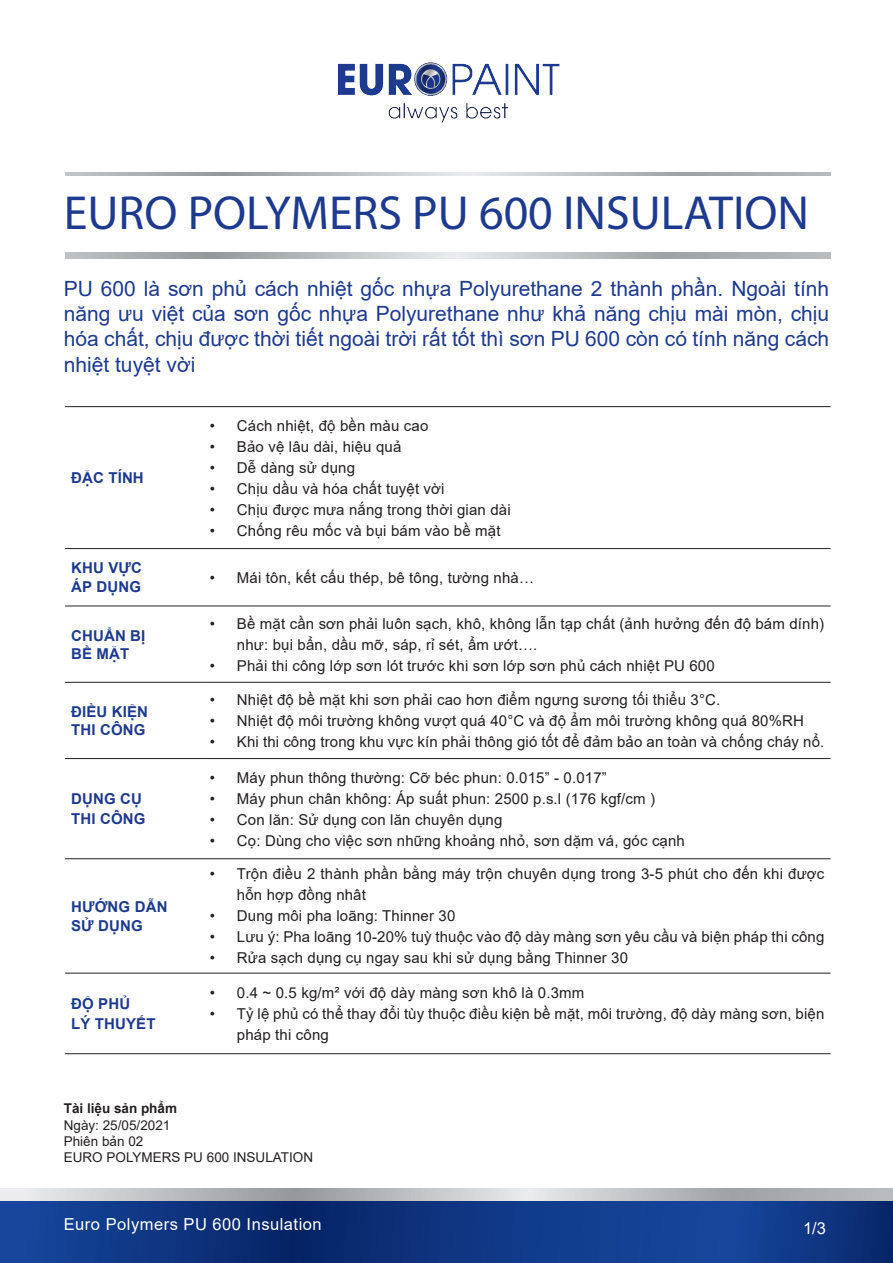
<style>
.page{position:relative;width:893px;height:1263px;background:#fff}
.page>*{position:absolute;margin:0;border:0;box-sizing:border-box;transform-origin:0 0}
.t1{font:48px "Myriad Pro";color:#1d3a8f}
.t2{font:21px/25.2px "Arial";color:#1d3a8f;text-align:justify}
.t3{font:16.5px "Arial";letter-spacing:.03em;color:#fff}
.t4{font:15px/21px "Arial";letter-spacing:.01em;color:#231f20}
.t5{font:700 15px "Arial";letter-spacing:.01em;color:#1d3a8f}
.t6{font:13.5px "Arial";color:#231f20}
.t7{font:700 13.5px "Arial";color:#231f20}
</style>
<div class="page">
<svg style="left:0;top:1200px;width:893px;height:63px;background:#123985"></svg>
<svg style="left:0;top:1188px;width:893px;height:12px;background:#bebfc2"></svg>
<hr style="left:65px;top:406px;width:139px;height:1px;background:#231f20">
<hr style="left:204px;top:406px;width:626px;height:1px;background:#231f20">
<hr style="left:65px;top:548px;width:139px;height:1px;background:#231f20">
<hr style="left:204px;top:548px;width:626px;height:1px;background:#231f20">
<hr style="left:65px;top:606px;width:139px;height:1px;background:#231f20">
<hr style="left:204px;top:606px;width:626px;height:1px;background:#231f20">
<hr style="left:65px;top:682px;width:139px;height:1px;background:#231f20">
<hr style="left:204px;top:682px;width:626px;height:1px;background:#231f20">
<hr style="left:65px;top:758px;width:139px;height:1px;background:#231f20">
<hr style="left:204px;top:758px;width:626px;height:1px;background:#231f20">
<hr style="left:65px;top:858px;width:139px;height:1px;background:#231f20">
<hr style="left:204px;top:858px;width:626px;height:1px;background:#231f20">
<hr style="left:65px;top:973px;width:139px;height:1px;background:#231f20">
<hr style="left:204px;top:973px;width:626px;height:1px;background:#231f20">
<hr style="left:65px;top:1053px;width:139px;height:1px;background:#231f20">
<hr style="left:204px;top:1053px;width:626px;height:1px;background:#231f20">
<img style="left:338px;top:62px;width:222px;height:61px">
<svg style="left:65px;top:252px;width:765px;height:6px;background:#b9babd"></svg>
<svg style="left:65px;top:172px;width:765px;height:4px;background:#b9babd"></svg>
<p class="t1" style="left:64px;top:184px;width:747px">EURO POLYMERS PU 600 INSULATION</p>
<p class="t2" style="left:64px;top:276px;width:767px">PU 600 là sơn phủ cách nhiệt gốc nhựa Polyurethane 2 thành phần. Ngoài tính năng ưu việt của sơn gốc nhựa Polyurethane như khả năng chịu mài mòn, chịu hóa chất, chịu được thời tiết ngoài trời rất tốt thì sơn PU 600 còn có tính năng cách nhiệt tuyệt vời</p>
<p class="t5" style="left:71px;top:467px;width:74px">ĐẶC TÍNH</p>
<p class="t5" style="left:71px;top:557px;width:72px">KHU VỰC</p>
<p class="t5" style="left:71px;top:577px;width:72px">ÁP DỤNG</p>
<p class="t5" style="left:71px;top:625px;width:76px">CHUẨN BỊ</p>
<p class="t5" style="left:71px;top:643px;width:60px">BỀ MẶT</p>
<p class="t5" style="left:71px;top:701px;width:79px">ĐIỀU KIỆN</p>
<p class="t5" style="left:71px;top:719px;width:76px">THI CÔNG</p>
<p class="t5" style="left:71px;top:788px;width:72px">DỤNG CỤ</p>
<p class="t5" style="left:71px;top:808px;width:76px">THI CÔNG</p>
<p class="t5" style="left:71px;top:896px;width:98px">HƯỚNG DẪN</p>
<p class="t5" style="left:71px;top:915px;width:73px">SỬ DỤNG</p>
<p class="t5" style="left:71px;top:993px;width:61px">ĐỘ PHỦ</p>
<p class="t5" style="left:71px;top:1013px;width:86px">LÝ THUYẾT</p>
<p class="t4" style="left:210px;top:415px;width:220px">• Cách nhiệt, độ bền màu cao</p>
<p class="t4" style="left:210px;top:436px;width:193px">• Bảo vệ lâu dài, hiệu quả</p>
<p class="t4" style="left:210px;top:457px;width:147px">• Dễ dàng sử dụng</p>
<p class="t4" style="left:210px;top:478px;width:236px">• Chịu dầu và hóa chất tuyệt vời</p>
<p class="t4" style="left:210px;top:499px;width:302px">• Chịu được mưa nắng trong thời gian dài</p>
<p class="t4" style="left:210px;top:520px;width:292px">• Chống rêu mốc và bụi bám vào bề mặt</p>
<p class="t4" style="left:210px;top:567px;width:326px">• Mái tôn, kết cấu thép, bê tông, tường nhà…</p>
<p class="t4" style="left:237px;top:613px;width:589px;text-indent:-27px">• Bề mặt cần sơn phải luôn sạch, khô, không lẫn tạp chất (ảnh hưởng đến độ bám dính) như: bụi bẩn, dầu mỡ, sáp, rỉ sét, ẩm ướt….</p>
<p class="t4" style="left:210px;top:655px;width:506px">• Phải thi công lớp sơn lót trước khi sơn lớp sơn phủ cách nhiệt PU 600</p>
<p class="t4" style="left:210px;top:689px;width:512px">• Nhiệt độ bề mặt khi sơn phải cao hơn điểm ngưng sương tối thiểu 3°C.</p>
<p class="t4" style="left:210px;top:710px;width:595px">• Nhiệt độ môi trường không vượt quá 40°C và độ ẩm môi trường không quá 80%RH</p>
<p class="t4" style="left:210px;top:731px;width:616px">• Khi thi công trong khu vực kín phải thông gió tốt để đảm bảo an toàn và chống cháy nổ.</p>
<p class="t4" style="left:210px;top:767px;width:398px">• Máy phun thông thường: Cỡ béc phun: 0.015” - 0.017”</p>
<p class="t4" style="left:210px;top:788px;width:447px">• Máy phun chân không: Áp suất phun: 2500 p.s.l (176 kgf/cm )</p>
<p class="t4" style="left:210px;top:809px;width:294px">• Con lăn: Sử dụng con lăn chuyên dụng</p>
<p class="t4" style="left:210px;top:830px;width:476px">• Cọ: Dùng cho việc sơn những khoảng nhỏ, sơn dặm vá, góc cạnh</p>
<p class="t4" style="left:237px;top:863px;width:589px;text-indent:-27px">• Trộn điều 2 thành phần bằng máy trộn chuyên dụng trong 3-5 phút cho đến khi được hỗn hợp đồng nhât</p>
<p class="t4" style="left:210px;top:905px;width:247px">• Dung môi pha loãng: Thinner 30</p>
<p class="t4" style="left:210px;top:926px;width:616px">• Lưu ý: Pha loãng 10-20% tuỳ thuộc vào độ dày màng sơn yêu cầu và biện pháp thi công</p>
<p class="t4" style="left:210px;top:947px;width:420px">• Rửa sạch dụng cụ ngay sau khi sử dụng bằng Thinner 30</p>
<p class="t4" style="left:210px;top:982px;width:376px">• 0.4 ~ 0.5 kg/m² với độ dày màng sơn khô là 0.3mm</p>
<p class="t4" style="left:237px;top:1003px;width:589px;text-indent:-27px">• Tỷ lệ phủ có thể thay đổi tùy thuộc điều kiện bề mặt, môi trường, độ dày màng sơn, biện pháp thi công</p>
<p class="t7" style="left:64px;top:1099px;width:115px">Tài liệu sản phẩm</p>
<p class="t6" style="left:64px;top:1115px;width:108px">Ngày: 25/05/2021</p>
<p class="t6" style="left:64px;top:1132px;width:81px">Phiên bản 02</p>
<p class="t6" style="left:64px;top:1148px;width:251px">EURO POLYMERS PU 600 INSULATION</p>
<p class="t3" style="left:64px;top:1213px;width:259px">Euro Polymers PU 600 Insulation</p>
<p class="t3" style="left:803px;top:1216px;width:24px">1/3</p>
</div>
